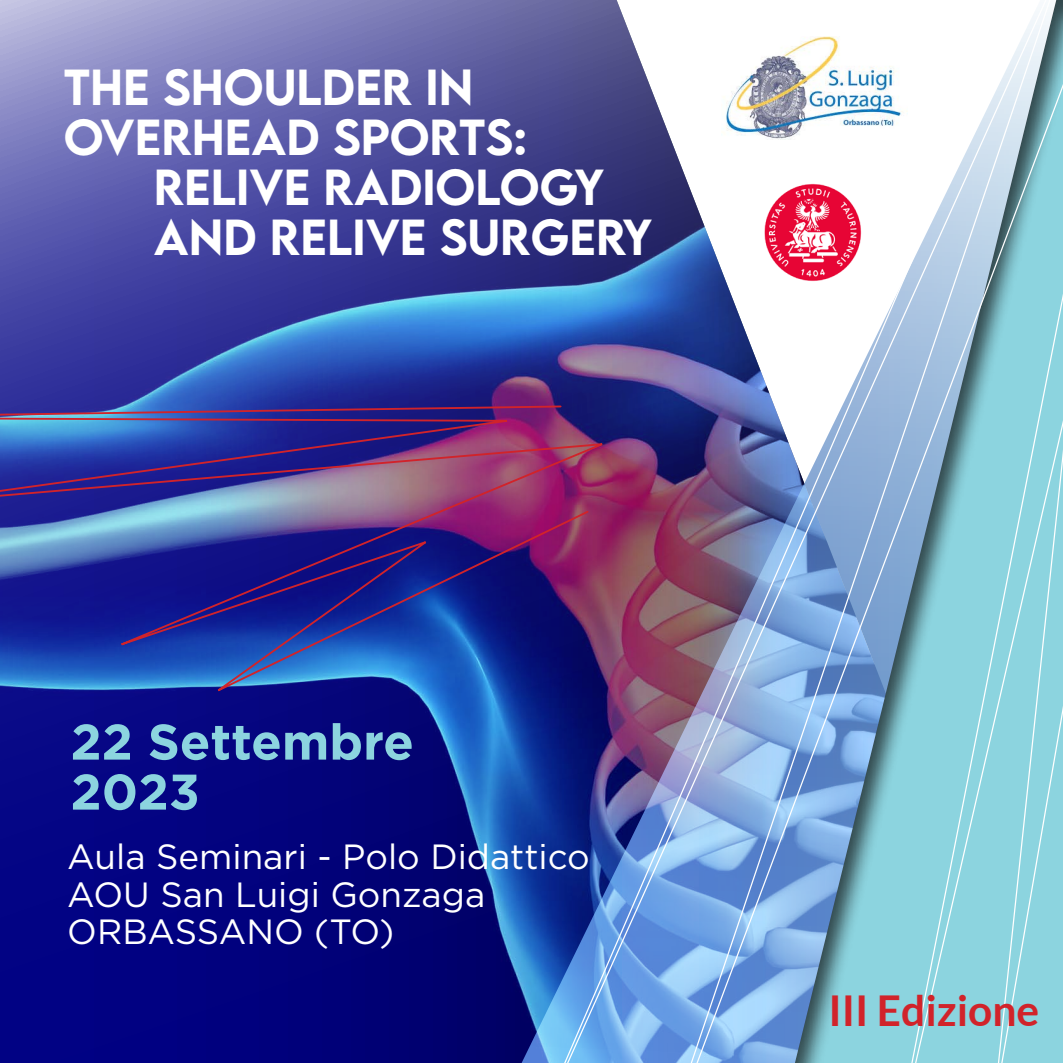
<style>
.page{position:relative;width:1063px;height:1063px;background:#fff}
.page>*{position:absolute;margin:0;border:0;box-sizing:border-box;transform-origin:0 0}
.t1{font:700 50px/50px "Gotham";color:#8cd4df}
.t2{font:500 45px "LEMONMILK";color:#fff}
.t3{font:700 42.5px "Lato";color:#d1232a}
.t4{font:35px/37.5px "Gotham";color:#fff}
</style>
<div class="page">
<img style="left:0;top:0;width:424px;height:1063px">
<img style="left:424px;top:0;width:639px;height:1063px">
<img style="left:722px;top:36px;width:186px;height:103px">
<div style="left:748px;top:168px;width:126px;height:124px;background:#fff"></div>
<img style="left:764px;top:183px;width:98px;height:98px">
<img style="left:0;top:405px;width:614px;height:297px">
<p class="t2" style="left:64px;top:58px;width:411px">THE SHOULDER IN</p>
<p class="t2" style="left:64px;top:108px;width:465px">OVERHEAD SPORTS:</p>
<p class="t2" style="left:154px;top:158px;width:452px">RELIVE RADIOLOGY</p>
<p class="t2" style="left:154px;top:208px;width:500px">AND RELIVE SURGERY</p>
<p class="t1" style="left:71px;top:717px;width:345px">22 Settembre<br>2023</p>
<p class="t4" style="left:67px;top:837px;width:524px">Aula Seminari - Polo Didattico<br>AOU San Luigi Gonzaga<br>Orbassa</p>
<p class="t4" style="left:246px;top:912px;width:149px">no (TO)</p>
<p class="t3" style="left:829px;top:986px;width:212px">III Edizione</p>
</div>
